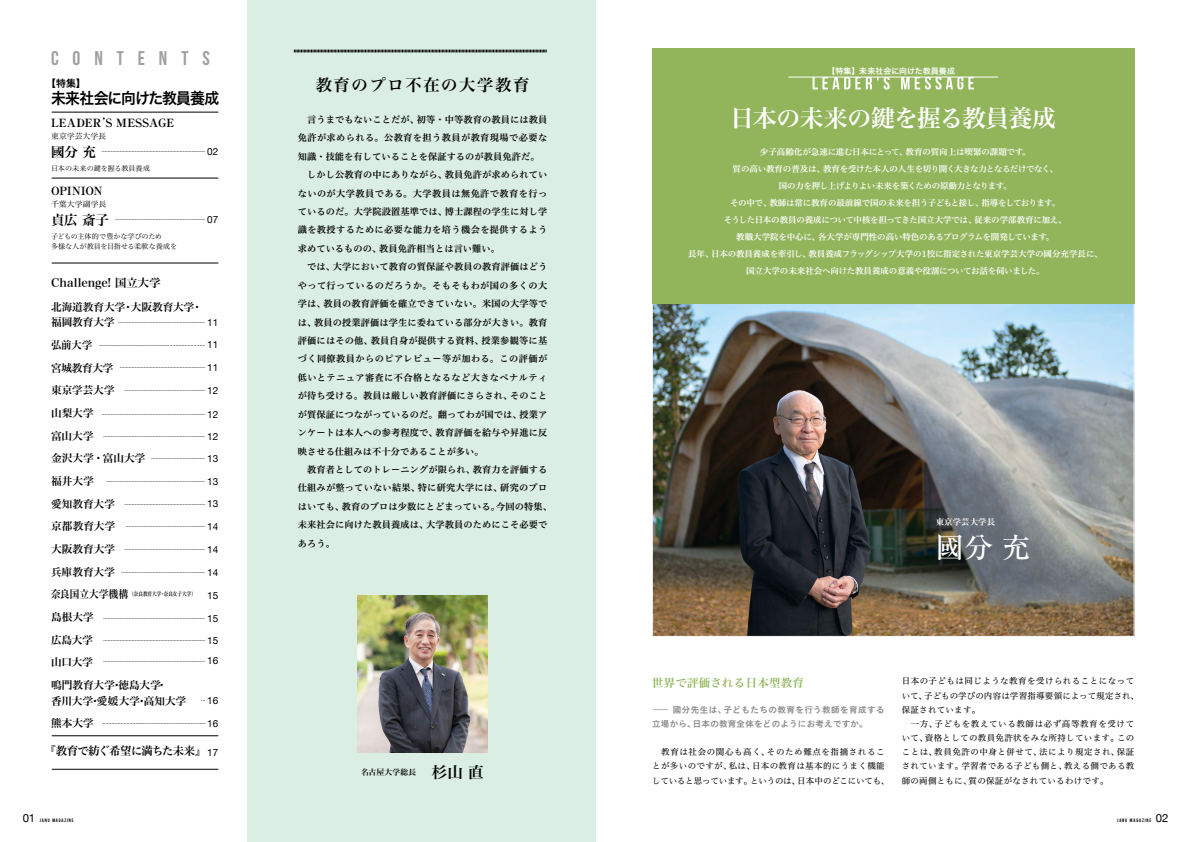
<style>
.page{position:relative;width:1191px;height:842px;background:#fff}
.page>*{position:absolute;margin:0;border:0;box-sizing:border-box;transform-origin:0 0}
.t1{font:500 28.3px "Ryumin Pro";color:#fff}
.t2{font:23.8px "Hira Min Pro W6";letter-spacing:-.015em;color:#fff}
.t3{font:19.8px "Bebas Neue";letter-spacing:.7em;color:#9fa0a0}
.t4{font:16.3px "Hira Min Pro W6";letter-spacing:.1em;color:#000}
.t5{font:15.6px "Hira Kaku Pro W6";letter-spacing:-.055em;color:#000;scale:.95 1}
.t6{font:13.5px "Hira Min Pro W6";color:#000}
.t7{font:700 expanded 11.3px "Ryumin Pro";letter-spacing:.01em;color:#000}
.t8{font:11.3px "Hira Min Pro W6";letter-spacing:-.055em;color:#000}
.t9{font:11.3px "Hira Min Pro W6";color:#000}
.t10{font:11.3px "Hira Min Pro W6";letter-spacing:.03em;color:#92b55c}
.t11{font:700 expanded 11.3px "Ryumin Pro";letter-spacing:-.02em;color:#000}
.t12{font:11.3px "Helvetica Neue";color:#000}
.t13{font:10.6px/22.7px "Hira Min Pro W6";letter-spacing:.005em;color:#000}
.t14{font:9.9px "Hira Kaku Pro W6";color:#000}
.t15{font:9.9px "Helvetica Neue";color:#000}
.t16{font:9.2px/18.4px "Hiragino UD Serif Std N W6";letter-spacing:.015em;color:#000}
.t17{font:8.5px/17px "Hiragino UD Serif Std N W6";letter-spacing:-.025em;color:#fff;text-align:center}
.t18{font:8.5px/14.2px "Hiragino UD Serif Std W4";letter-spacing:.04em;color:#000}
.t19{font:8.5px/14.2px "Hiragino UD Sans Std W6";letter-spacing:.045em;color:#898989;scale:2 1}
.t20{font:700 expanded 8.5px "Ryumin Pro";color:#fff}
.t21{font:7.9px "Hira Kaku Pro W6";letter-spacing:.01em;color:#fff}
.t22{font:7.8px "Hira Min Pro W3";letter-spacing:.015em;color:#000}
.t23{font:7.8px "Hira Min Pro W6";letter-spacing:.02em;color:#000}
.t24{font:7.1px/9.9px "Hira Min Pro W3";letter-spacing:-.005em;color:#000}
.t25{font:5.7px "Hira Min Pro W3";color:#000}
.t26{font:5.7px "Hira Min Pro W6";letter-spacing:.02em;color:#000;scale:.8 1}
.t27{font:5px "Bebas Neue";letter-spacing:.17em;color:#000}
.s1{font-size:10.6px}
.s2{font-family:"Helvetica Neue";font-size:9.9px}
.s3{font-size:15.6px}
</style>
<div class="page">
<img style="left:654px;top:304px;width:478px;height:330px">
<div style="left:247px;top:0;width:348px;height:842px;background:#dbeee3"></div>
<svg style="left:294px;top:50px;width:253px;height:2px"></svg>
<div style="left:652px;top:49px;width:482px;height:255px;background:#92b55c"></div>
<svg style="left:812px;top:78px;width:162px;height:12px"></svg>
<hr style="left:788px;top:77px;width:210px;height:1px;background:#fff">
<img style="left:357px;top:595px;width:131px;height:158px">
<hr style="left:52px;top:112px;width:166px;height:1px;background:#000">
<hr style="left:52px;top:178px;width:166px;height:1px;background:#000">
<hr style="left:52px;top:263px;width:166px;height:1px;background:#000">
<hr style="left:52px;top:769px;width:166px;height:1px;background:#000">
<hr style="left:52px;top:736px;width:166px;height:1px;background:#000">
<h3 class="t3" style="left:51px;top:47px;width:160px">CONTENTS</h3>
<h3 class="t14" style="left:46px;top:74px;width:41px">【特集】</h3>
<h3 class="t5" style="left:51px;top:84px;width:179px">未来社会に向けた教員養成</h3>
<h3 class="t7" style="left:51px;top:114px;width:125px">LEADER’S MESSAGE</h3>
<h3 class="t22" style="left:51px;top:130px;width:57px">東京学芸大学長</h3>
<h3 class="t6" style="left:51px;top:140px;width:46px">國分 充</h3>
<p class="t24" style="left:51px;top:163px;width:101px">日本の未来の鍵を握る教員養成</p>
<h3 class="t11" style="left:51px;top:182px;width:53px">OPINION</h3>
<h3 class="t22" style="left:51px;top:198px;width:57px">千葉大学副学長</h3>
<h3 class="t6" style="left:51px;top:208px;width:60px">貞広 斎子</h3>
<p class="t24" style="left:51px;top:231px;width:128px">子どもの主体的で豊かな学びのため<br>多様な人が教員を目指せる柔軟な養成を</p>
<h3 class="t9" style="left:51px;top:273px;width:111px">Challenge! 国立大学</h3>
<h3 class="t13" style="left:51px;top:298px;width:153px;line-height:15.6px">北海道教育大学・大阪教育大学・福岡教育大学</h3>
<h3 class="t13" style="left:51px;top:333px;width:96px">弘前大学<br>宮城教育大学<br>東京学芸大学<br>山梨大学<br>富山大学<br>金沢大学・富山大学福井大学<br>愛知教育大学<br>京都教育大学<br>大阪教育大学<br>兵庫教育大学</h3>
<p class="t26" style="left:51px;top:589px;width:183px"><span class="s1">奈良国立大学機構</span> （奈良教育大学・奈良女子大学）</p>
<h3 class="t13" style="left:51px;top:605px;width:118px">島根大学<br>広島大学<br>山口大学<br>鳴門教育大学・徳島大学・</h3>
<h3 class="t13" style="left:51px;top:688px;width:137px">香川大学・愛媛大学・高知大学熊本大学</h3>
<h3 class="t8" style="left:45px;top:741px;width:163px">『教育で紡ぐ希望に満ちた未来』</h3>
<p class="t25" style="left:102px;top:145px;width:118px">..................................................................... <span class="s2">02</span></p>
<p class="t25" style="left:115px;top:213px;width:105px">............................................................ <span class="s2">07</span></p>
<p class="t25" style="left:118px;top:316px;width:102px">.......................................................... <span class="s2">11</span></p>
<p class="t25" style="left:99px;top:339px;width:121px">....................................................................... <span class="s2">11</span></p>
<p class="t25" style="left:120px;top:361px;width:100px">......................................................... <span class="s2">11</span></p>
<p class="t25" style="left:124px;top:384px;width:96px">...................................................... <span class="s2">12</span></p>
<p class="t25" style="left:102px;top:408px;width:118px">..................................................................... <span class="s2">12</span></p>
<p class="t25" style="left:103px;top:430px;width:116px">.................................................................... <span class="s2">12</span></p>
<p class="t25" style="left:151px;top:452px;width:69px">.................................... <span class="s2">13</span></p>
<p class="t25" style="left:106px;top:475px;width:113px">.................................................................. <span class="s2">13</span></p>
<p class="t25" style="left:124px;top:498px;width:96px">...................................................... <span class="s2">13</span></p>
<p class="t25" style="left:126px;top:520px;width:94px">..................................................... <span class="s2">14</span></p>
<p class="t25" style="left:124px;top:543px;width:96px">...................................................... <span class="s2">14</span></p>
<p class="t25" style="left:121px;top:566px;width:99px">........................................................ <span class="s2">14</span></p>
<h3 class="t15" style="left:207px;top:588px;width:13px">15</h3>
<p class="t25" style="left:103px;top:612px;width:116px">.................................................................... <span class="s2">15</span></p>
<p class="t25" style="left:103px;top:634px;width:116px">.................................................................... <span class="s2">15</span></p>
<p class="t25" style="left:103px;top:654px;width:116px">.................................................................... <span class="s2">16</span></p>
<p class="t25" style="left:201px;top:694px;width:19px">... <span class="s2">16</span></p>
<p class="t25" style="left:102px;top:717px;width:117px">..................................................................... <span class="s2">16</span></p>
<h3 class="t15" style="left:207px;top:745px;width:13px">17</h3>
<h3 class="t4" style="left:316px;top:70px;width:215px">教育のプロ不在の大学教育</h3>
<p class="t16" style="left:298px;top:110px;width:256px">　言うまでもないことだが、初等・中等教育の教員には教員免許が求められる。公教育を担う教員が教育現場で必要な知識・技能を有していることを保証するのが教員免許だ。<br>　しかし公教育の中にありながら、教員免許が求められていないのが大学教員である。大学教員は無免許で教育を行っているのだ。大学院設置基準では、博士課程の学生に対し学識を教授するために必要な能力を培う機会を提供するよう求めているものの、教員免許相当とは言い難い。<br>　では、大学において教育の質保証や教員の教育評価はどうやって行っているのだろうか。そもそもわが国の多くの大学は、教員の教育評価を確立できていない。米国の大学等では、教員の授業評価は学生に委ねている部分が大きい。教育評価にはその他、教員自身が提供する資料、授業参観等に基づく同僚教員からのピアレビュー等が加わる。この評価が低いとテニュア審査に不合格となるなど大きなペナルティが待ち受ける。教員は厳しい教育評価にさらされ、そのことが質保証につながっているのだ。翻ってわが国では、授業アンケートは本人への参考程度で、教育評価を給与や昇進に反映させる仕組みは不十分であることが多い。<br>　教育者としてのトレーニングが限られ、教育力を評価する仕組みが整っていない結果、特に研究大学には、研究のプロはいても、教育のプロは少数にとどまっている。今回の特集、未来社会に向けた教員養成は、大学教員のためにこそ必要であろう。</p>
<h3 class="t23" style="left:361px;top:765px;width:124px">名古屋大学総長 <span class="s3">杉山 直</span></h3>
<h3 class="t21" style="left:827px;top:63px;width:129px">【特集】未来社会に向けた教員養成</h3>
<h2 class="t2" style="left:730px;top:97px;width:328px">日本の未来の鍵を握る教員養成</h2>
<p class="t17" style="left:688px;top:143px;width:416px">少子高齢化が急速に進む日本にとって、教育の質向上は喫緊の課題です。<br>質の高い教育の普及は、教育を受けた本人の人生を切り開く大きな力となるだけでなく、<br>国の力を押し上げよりよい未来を築くための原動力となります。<br>その中で、教師は常に教育の最前線で国の未来を担う子どもと接し、指導をしております。<br>そうした日本の教員の養成について中核を担ってきた国立大学では、従来の学部教育に加え、<br>教職大学院を中心に、各大学が専門性の高い特色のあるプログラムを開発しています。<br>長年、日本の教員養成を牽引し、教員養成フラッグシップ大学の1校に指定された東京学芸大学の國分充学長に、国立大学の未来社会へ向けた教員養成の意義や役割についてお話を伺いました。</p>
<h3 class="t20" style="left:935px;top:515px;width:61px">東京学芸大学長</h3>
<h1 class="t1" style="left:935px;top:525px;width:96px">國分 充</h1>
<h3 class="t10" style="left:652px;top:673px;width:153px">世界で評価される日本型教育</h3>
<h3 class="t19" style="left:652px;top:702px;width:118px">― 國分先生は、子どもたちの教育を行う教師を育成する立場から、日本の教育全体をどのようにお考えですか。</h3>
<h3 class="t18" style="left:652px;top:744px;width:239px">　教育は社会の関心も高く、そのため難点を指摘されることが多いのですが、私は、日本の教育は基本的にうまく機能していると思っています。というのは、日本中のどこにいても、</h3>
<h3 class="t18" style="left:901px;top:673px;width:239px">日本の子どもは同じような教育を受けられることになっていて、子どもの学びの内容は学習指導要領によって規定され、保証されています。<br>　一方、子どもを教えている教師は必ず高等教育を受けていて、資格としての教員免許状をみな所持しています。このことは、教員免許の中身と併せて、法により規定され、保証されています。学習者である子ども側と、教える側である教師の両側ともに、質の保証がなされているわけです。</h3>
<h3 class="t12" style="left:23px;top:810px;width:14px">01</h3>
<p class="t27" style="left:40px;top:818px;width:36px">JANU MAGAZINE</p>
<p class="t27" style="left:1117px;top:818px;width:36px">JANU MAGAZINE</p>
<h3 class="t12" style="left:1155px;top:810px;width:14px">02</h3>
</div>
